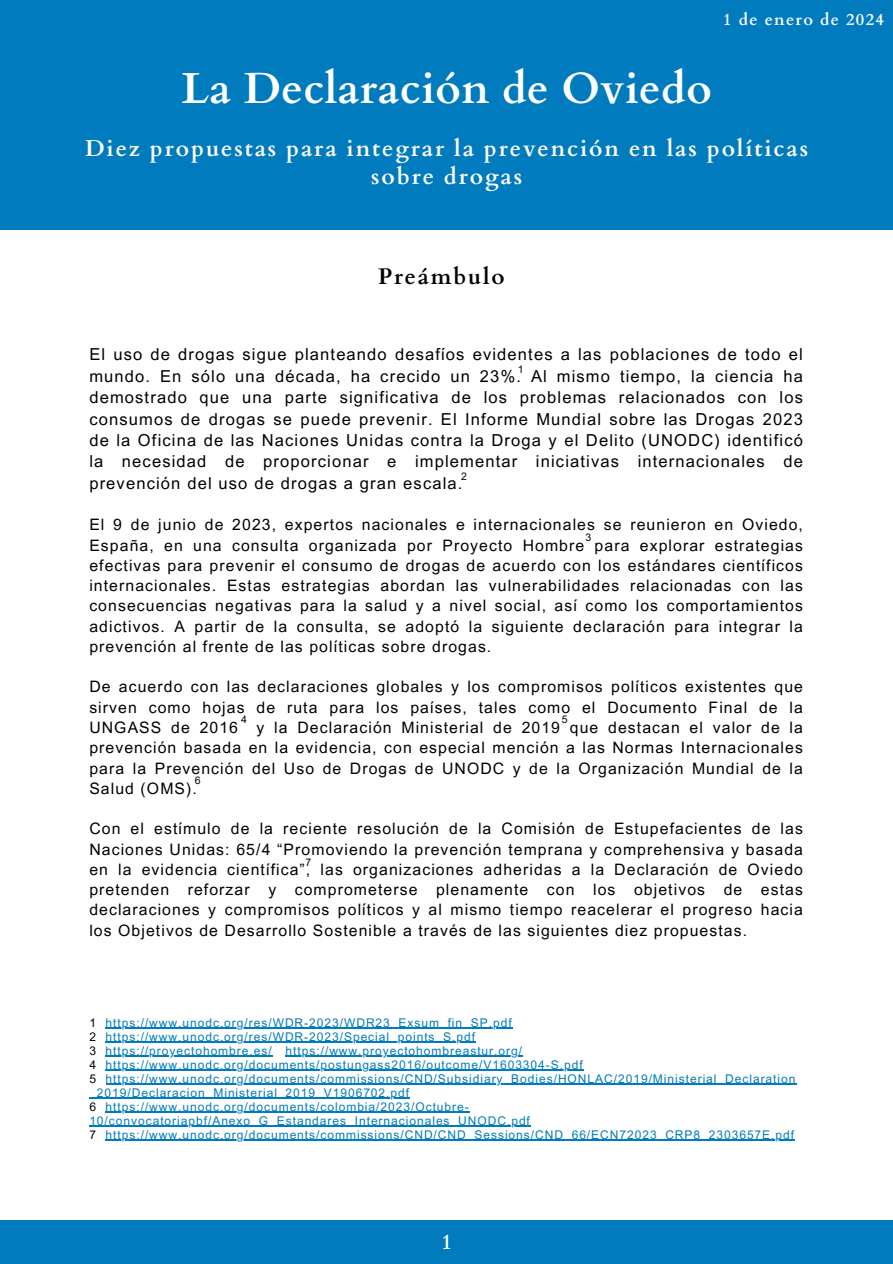
<style>
.page{position:relative;width:893px;height:1264px;background:#fff}
.page>*{position:absolute;margin:0;border:0;box-sizing:border-box;transform-origin:0 0}
.t1{font:700 43.5px "Cardo";letter-spacing:.01em;color:#fff}
.t2{font:700 22.95px/28.2px "Cardo";letter-spacing:.08em;color:#fff;text-align:center}
.t3{font:700 22.5px "Cardo";letter-spacing:.08em;color:#000}
.t4{font:700 21px "Cardo";color:#fff}
.t5{font:16.5px/21.3px "Arial MT Pro";letter-spacing:.07em;color:#000;text-align:justify}
.t6{font:700 16.5px "Cardo";letter-spacing:.08em;color:#fff}
.t7{font:15.75px/20.2px "Arial MT Pro";letter-spacing:.07em;color:#000;text-align:justify}
.t8{font:12px/14px "Arial MT Pro";letter-spacing:.08em;color:#007bbd}
.t9{font:10.5px "Arial MT Pro";color:#000}
.s1{color:#000}
</style>
<div class="page">
<div style="left:0;top:0;width:892px;height:229px;background:#007bbd"></div>
<div style="left:0;top:1220px;width:892px;height:43px;background:#007bbd"></div>
<hr style="left:106px;top:1027px;width:406px;height:1px;background:#007bbd">
<hr style="left:106px;top:1041px;width:370px;height:1px;background:#007bbd">
<hr style="left:106px;top:1055px;width:167px;height:1px;background:#007bbd">
<hr style="left:285px;top:1055px;width:238px;height:1px;background:#007bbd">
<hr style="left:106px;top:1069px;width:477px;height:1px;background:#007bbd">
<hr style="left:106px;top:1083px;width:690px;height:1px;background:#007bbd">
<hr style="left:89px;top:1097px;width:321px;height:1px;background:#007bbd">
<hr style="left:106px;top:1111px;width:364px;height:1px;background:#007bbd">
<hr style="left:89px;top:1125px;width:442px;height:1px;background:#007bbd">
<hr style="left:106px;top:1139px;width:689px;height:1px;background:#007bbd">
<p class="t6" style="left:723px;top:8px;width:162px">1 de enero de 2024</p>
<p class="t1" style="left:181px;top:60px;width:532px">La Declaración de Oviedo</p>
<p class="t2" style="left:85px;top:135px;width:724px">Diez propuestas para integrar la prevención en las políticas sobre drogas</p>
<p class="t3" style="left:378px;top:262px;width:128px">Preámbulo</p>
<p class="t5" style="left:89px;top:346px;width:715px">El uso de drogas sigue planteando desafíos evidentes a las poblaciones de todo el mundo. En sólo una década, ha crecido un 23%. Al mismo tiempo, la ciencia ha demostrado que una parte significativa de los problemas relacionados con los consumos de drogas se puede prevenir. El Informe Mundial sobre las Drogas 2023 de la Oficina de las Naciones Unidas contra la Droga y el Delito (UNODC) identificó la necesidad de proporcionar e implementar iniciativas internacionales de prevención del uso de drogas a gran escala.</p>
<p class="t7" style="left:89px;top:516px;width:715px">El 9 de junio de 2023, expertos nacionales e internacionales se reunieron en Oviedo, España, en una consulta organizada por Proyecto Hombre para explorar estrategias efectivas para prevenir el consumo de drogas de acuerdo con los estándares científicos internacionales. Estas estrategias abordan las vulnerabilidades relacionadas con las consecuencias negativas para la salud y a nivel social, así como los comportamientos adictivos. A partir de la consulta, se adoptó la siguiente declaración para integrar la prevención al frente de las políticas sobre drogas.</p>
<p class="t7" style="left:89px;top:678px;width:715px">De acuerdo con las declaraciones globales y los compromisos políticos existentes que sirven como hojas de ruta para los países, tales como el Documento Final de la UNGASS de 2016 y la Declaración Ministerial de 2019 que destacan el valor de la prevención basada en la evidencia, con especial mención a las Normas Internacionales para la Prevención del Uso de Drogas de UNODC y de la Organización Mundial de la Salud (OMS).</p>
<p class="t7" style="left:89px;top:820px;width:715px">Con el estímulo de la reciente resolución de la Comisión de Estupefacientes de las Naciones Unidas: 65/4 “Promoviendo la prevención temprana y comprehensiva y basada en la evidencia científica”, las organizaciones adheridas a la Declaración de Oviedo pretenden reforzar y comprometerse plenamente con los objetivos de estas declaraciones y compromisos políticos y al mismo tiempo reacelerar el progreso hacia los Objetivos de Desarrollo Sostenible a través de las siguientes diez propuestas.</p>
<p class="t9" style="left:517px;top:365px;width:7px">1</p>
<p class="t9" style="left:461px;top:472px;width:7px">2</p>
<p class="t9" style="left:585px;top:533px;width:7px">3</p>
<p class="t9" style="left:241px;top:715px;width:7px">4</p>
<p class="t9" style="left:561px;top:715px;width:7px">5</p>
<p class="t9" style="left:195px;top:776px;width:7px">6</p>
<p class="t9" style="left:305px;top:857px;width:7px">7</p>
<p class="t8" style="left:89px;top:1016px;width:424px"><span class="s1">1</span> https://www.unodc.org/res/WDR-2023/WDR23_Exsum_fin_SP.pdf</p>
<p class="t8" style="left:89px;top:1030px;width:387px"><span class="s1">2</span> https://www.unodc.org/res/WDR-2023/Special_points_S.pdf</p>
<p class="t8" style="left:89px;top:1044px;width:434px"><span class="s1">3</span> https://proyectohombre.es/ https://www.proyectohombreastur.org/</p>
<p class="t8" style="left:89px;top:1058px;width:495px"><span class="s1">4</span> https://www.unodc.org/documents/postungass2016/outcome/V1603304-S.pdf</p>
<p class="t8" style="left:89px;top:1072px;width:707px"><span class="s1">5</span> https://www.unodc.org/documents/commissions/CND/Subsidiary_Bodies/HONLAC/2019/Ministerial_Declaration _2019/Declaracion_Ministerial_2019_V1906702.pdf</p>
<p class="t8" style="left:89px;top:1100px;width:442px"><span class="s1">6</span> https://www.unodc.org/documents/colombia/2023/Octubre-<br>10/convocatoriapbf/Anexo_G_Estandares_Internacionales_UNODC.pdf</p>
<p class="t8" style="left:89px;top:1128px;width:706px"><span class="s1">7</span> https://www.unodc.org/documents/commissions/CND/CND_Sessions/CND_66/ECN72023_CRP8_2303657E.pdf</p>
<p class="t4" style="left:441px;top:1228px;width:12px">1</p>
</div>
